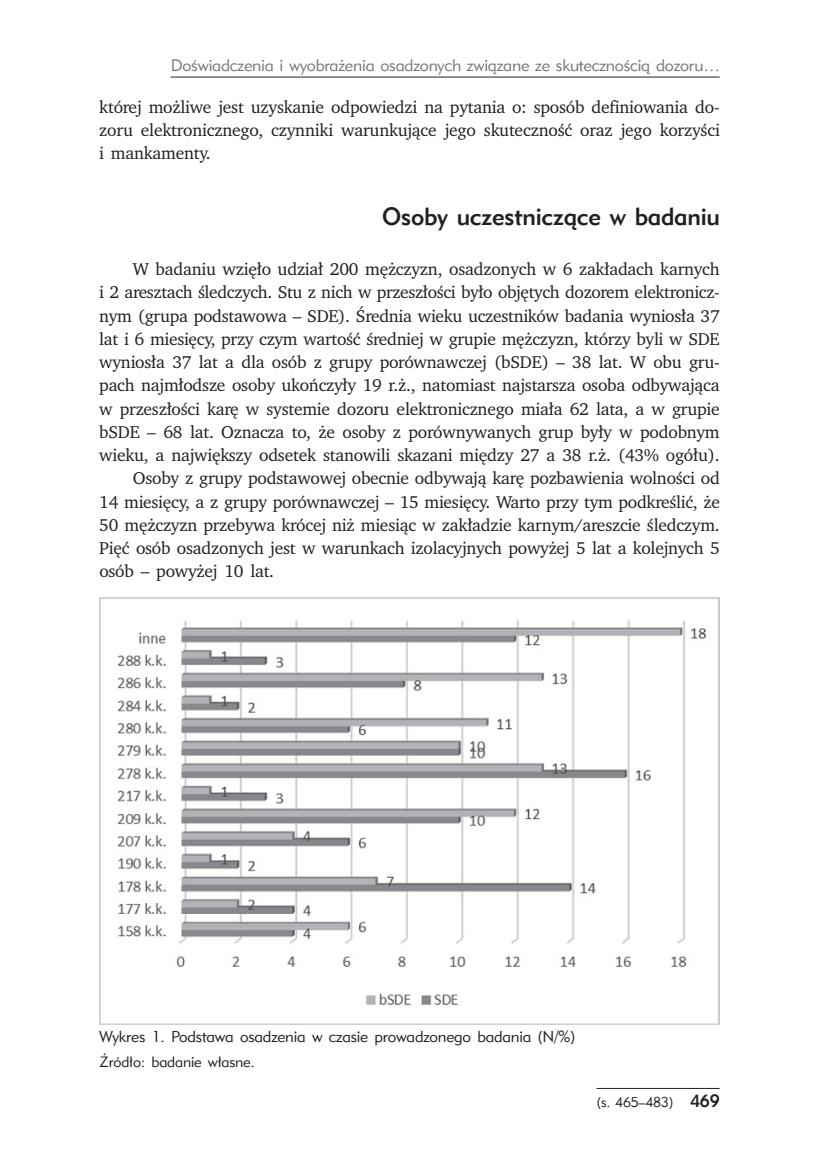
<style>
.page{position:relative;width:819px;height:1166px;background:#fff}
.page>*{position:absolute;margin:0;border:0;box-sizing:border-box;transform-origin:0 0}
.t1{font:24.5px "Geometric 415 Md EU";letter-spacing:-.015em;color:#231f20}
.t2{font:17.5px/23.3px "Charter ITCPL";letter-spacing:-.015em;color:#231f20;text-align:justify}
.t3{font:16.62px "Geometric 415 Lt EU";letter-spacing:-.015em;color:#757679}
.t4{font:15.75px "Geometric 415 Lt EU";letter-spacing:-.015em;color:#231f20}
.t5{font:14.88px "Geometric 415 Lt EU";letter-spacing:-.015em;color:#231f20}
.t6{font:14px "Geometric 415 Lt EU";letter-spacing:-.015em;color:#231f20}
.s1{font-family:"Geometric 415 Md EU";font-size:17.5px}
</style>
<div class="page">
<hr style="left:170px;top:77px;width:549px;height:1px;background:#231f20">
<hr style="left:596px;top:1088px;width:123px;height:1px;background:#231f20">
<img style="left:99px;top:597px;width:620px;height:428px">
<p class="t3" style="left:171px;top:55px;width:550px">Doświadczenia i wyobrażenia osadzonych związane ze skutecznością dozoru…</p>
<p class="t2" style="left:99px;top:95px;width:622px">której możliwe jest uzyskanie odpowiedzi na pytania o: sposób definiowania do&shy;zoru elektronicznego, czynniki warunkujące jego skuteczność oraz jego korzyści i mankamenty.</p>
<h1 class="t1" style="left:382px;top:202px;width:339px">Osoby uczestniczące w badaniu</h1>
<p class="t2" style="left:133px;top:257px;width:588px">W badaniu wzięło udział 200 mężczyzn, osadzonych w 6 zakładach karnych</p>
<p class="t2" style="left:99px;top:280px;width:622px">i 2 aresztach śledczych. Stu z nich w przeszłości było objętych dozorem elektronicz-</p>
<p class="t2" style="left:99px;top:304px;width:622px">nym (grupa podstawowa – SDE). Średnia wieku uczestników badania wyniosła 37</p>
<p class="t2" style="left:99px;top:327px;width:622px">lat i 6 miesięcy, przy czym wartość średniej w grupie mężczyzn, którzy byli w SDE</p>
<p class="t2" style="left:99px;top:350px;width:622px">wyniosła 37 lat a dla osób z grupy porównawczej (bSDE) – 38 lat. W obu gru-</p>
<p class="t2" style="left:99px;top:373px;width:621px">pach najmłodsze osoby ukończyły 19 r.ż., natomiast najstarsza osoba odbywająca</p>
<p class="t2" style="left:99px;top:397px;width:622px">w przeszłości karę w systemie dozoru elektronicznego miała 62 lata, a w grupie</p>
<p class="t2" style="left:99px;top:420px;width:622px">bSDE – 68 lat. Oznacza to, że osoby z porównywanych grup były w podobnym</p>
<p class="t2" style="left:99px;top:443px;width:622px">wieku, a największy odsetek stanowili skazani między 27 a 38 r.ż. (43% ogółu).</p>
<p class="t2" style="left:133px;top:466px;width:588px">Osoby z grupy podstawowej obecnie odbywają karę pozbawienia wolności od</p>
<p class="t2" style="left:99px;top:490px;width:622px">14 miesięcy, a z grupy porównawczej – 15 miesięcy. Warto przy tym podkreślić, że</p>
<p class="t2" style="left:99px;top:513px;width:622px">50 mężczyzn przebywa krócej niż miesiąc w zakładzie karnym/areszcie śledczym.</p>
<p class="t2" style="left:99px;top:536px;width:622px">Pięć osób osadzonych jest w warunkach izolacyjnych powyżej 5 lat a kolejnych 5</p>
<p class="t2" style="left:99px;top:559px;width:176px">osób – powyżej 10 lat.</p>
<p class="t4" style="left:99px;top:1026px;width:477px">Wykres 1. Podstawa osadzenia w czasie prowadzonego badania (N/%)</p>
<p class="t5" style="left:99px;top:1052px;width:157px">Źródło: badanie własne.</p>
<p class="t6" style="left:596px;top:1094px;width:124px">(s. 465–483) <span class="s1">469</span></p>
</div>
